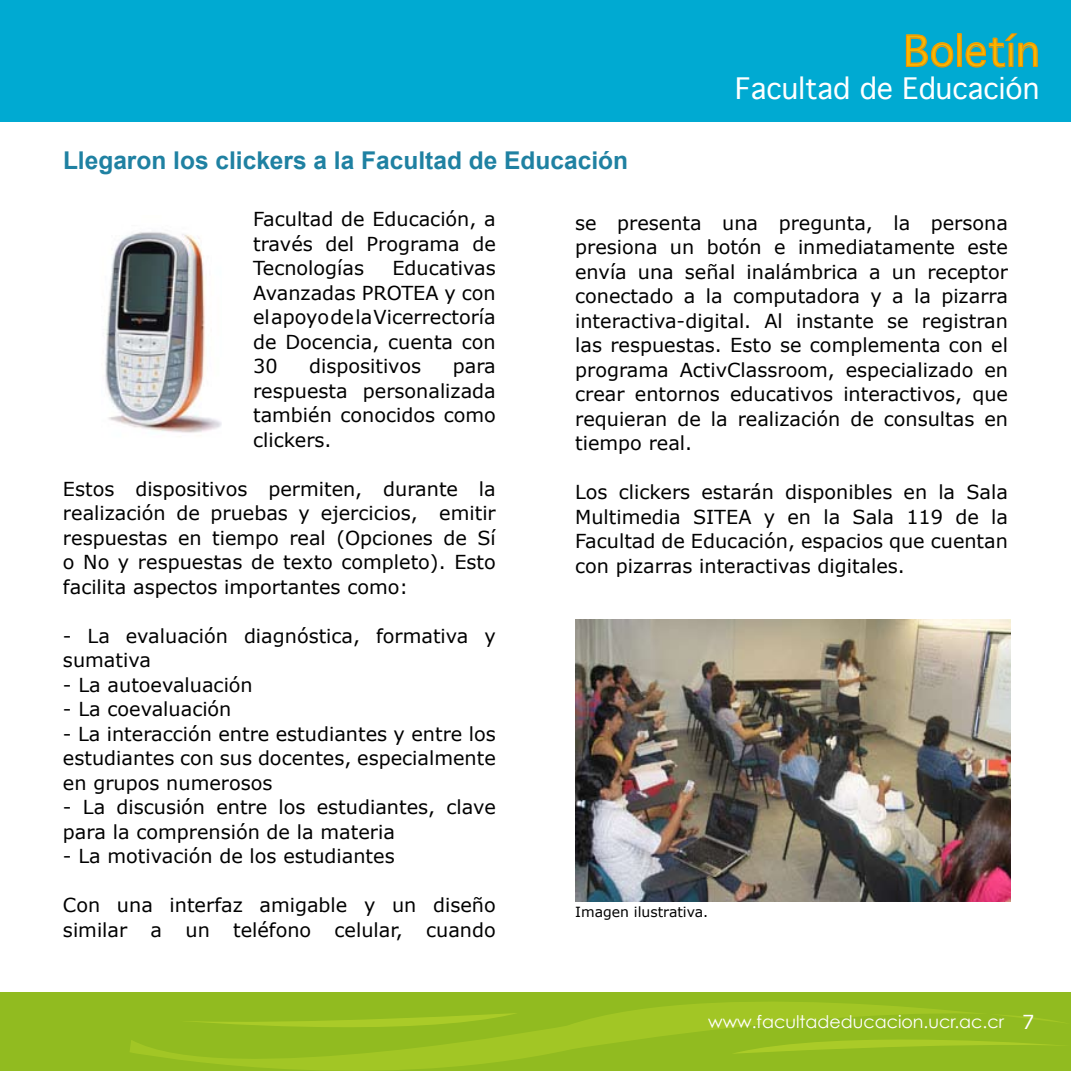
<style>
.page{position:relative;width:1071px;height:1071px;background:#fff}
.page>*{position:absolute;margin:0;border:0;box-sizing:border-box;transform-origin:0 0}
.t1{font:41.12px "Geneva";color:#fab700}
.t2{font:28.35px "Geneva";color:#fff}
.t3{font:700 24.5px "Arial";color:#1f81a2}
.t4{font:19.25px/24.5px "Verdana";color:#000;text-align:justify}
.t5{font:19.25px "Verdana";color:#fff}
.t6{font:17.5px "Century Gothic";color:#fff}
.t7{font:14px "Verdana";color:#000}
</style>
<div class="page">
<div style="left:0;top:0;width:1071px;height:121px;background:#00aad2"></div>
<div style="left:0;top:993px;width:1071px;height:78px;background:#91bb20"></div>
<svg style="left:130px;top:1002px;width:933px;height:69px"></svg>
<svg style="left:732px;top:1040px;width:331px;height:14px"></svg>
<svg style="left:178px;top:1013px;width:340px;height:14px"></svg>
<svg style="left:905px;top:34px;width:49px;height:34px"></svg>
<div style="left:957px;top:33px;width:5px;height:34px;border:1px solid #f29400"></div>
<svg style="left:965px;top:33px;width:73px;height:35px"></svg>
<img style="left:105px;top:232px;width:117px;height:201px">
<img style="left:575px;top:619px;width:435px;height:282px">
<h1 class="t1" style="left:904px;top:25px;width:138px">Boletín</h1>
<p class="t3" style="left:63px;top:146px;width:567px">Llegaron los clickers a la Facultad de Educación</p>
<h2 class="t2" style="left:735px;top:70px;width:306px">Facultad de Educación</h2>
<p class="t4" style="left:253px;top:206px;width:244px">Facultad de Educación, a través del Programa de Tecnologías</p>
<p class="t4" style="left:253px;top:255px;width:244px;text-indent:139px">Educativas Avanzadas PROTEA y con el apoyo de la Vicerrectoría de Docencia, cuenta con 30</p>
<p class="t4" style="left:309px;top:353px;width:114px">dispositivos</p>
<p class="t4" style="left:253px;top:353px;width:244px;text-indent:200px">para respuesta personalizada también conocidos como clickers.</p>
<p class="t4" style="left:63px;top:476px;width:434px">Estos dispositivos permiten, durante la realización de pruebas y ejercicios, emitir respuestas en tiempo real (Opciones de Sí o No y respuestas de texto completo). Esto facilita aspectos importantes como:</p>
<p class="t4" style="left:63px;top:623px;width:434px">- La evaluación diagnóstica, formativa y sumativa</p>
<p class="t4" style="left:63px;top:672px;width:191px">- La autoevaluación</p>
<p class="t4" style="left:63px;top:696px;width:170px">- La coevaluación</p>
<p class="t4" style="left:63px;top:721px;width:434px">- La interacción entre estudiantes y entre los estudiantes con sus docentes, especialmente en grupos numerosos</p>
<p class="t4" style="left:63px;top:794px;width:434px">- La discusión entre los estudiantes, clave para la comprensión de la materia</p>
<p class="t4" style="left:63px;top:843px;width:333px">- La motivación de los estudiantes</p>
<p class="t4" style="left:63px;top:892px;width:434px">Con una interfaz amigable y un diseño similar a un teléfono celular, cuando</p>
<p class="t4" style="left:575px;top:210px;width:434px">se presenta una pregunta, la persona presiona un botón e inmediatamente este envía una señal inalámbrica a un receptor conectado a la computadora y a la pizarra interactiva-digital. Al instante se registran las respuestas. Esto se complementa con el programa ActivClassroom, especializado en crear entornos educativos interactivos, que requieran de la realización de consultas en tiempo real.</p>
<p class="t4" style="left:575px;top:479px;width:434px">Los clickers estarán disponibles en la Sala Multimedia SITEA y en la Sala 119 de la Facultad de Educación, espacios que cuentan con pizarras interactivas digitales.</p>
<p class="t7" style="left:575px;top:903px;width:135px">Imagen ilustrativa.</p>
<p class="t6" style="left:708px;top:1011px;width:297px">www.facultadeducacion.ucr.ac.cr</p>
<p class="t5" style="left:1022px;top:1010px;width:14px">7</p>
</div>
